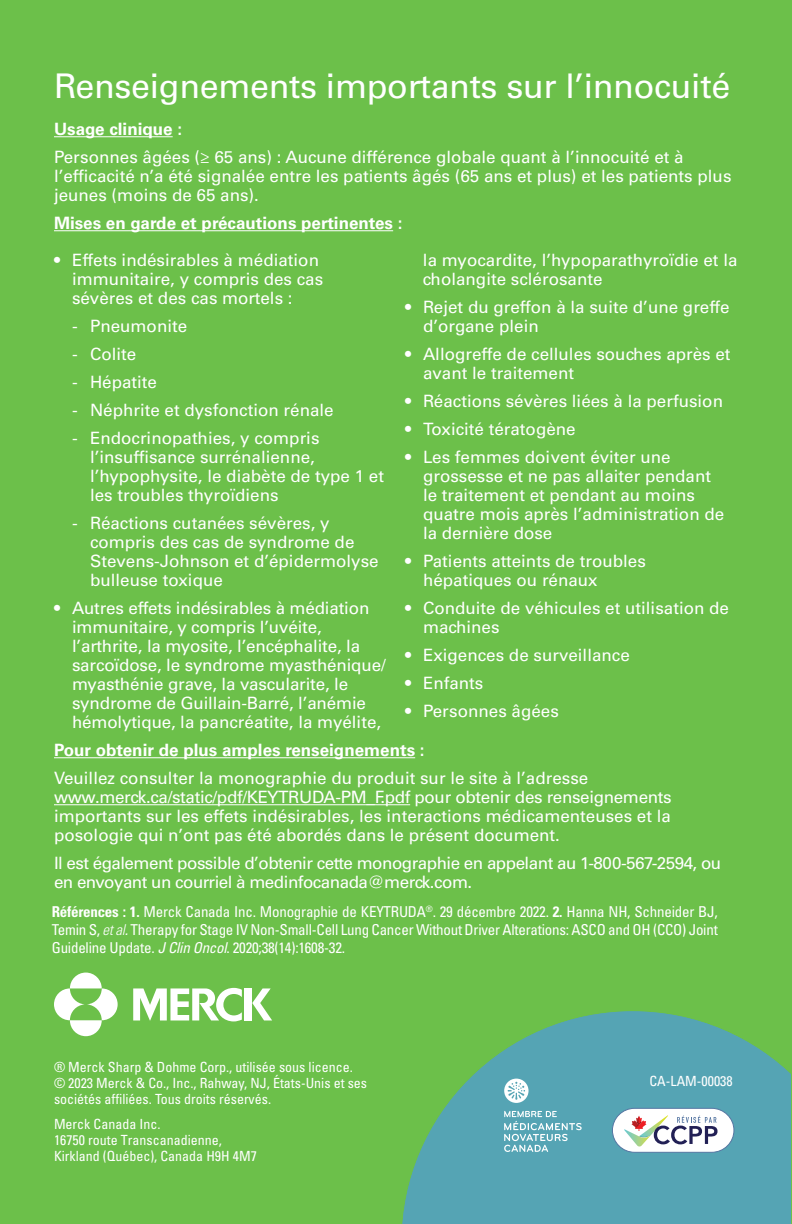
<style>
.page{position:relative;width:792px;height:1224px;background:#6cc04a}
.page>*{position:absolute;margin:0;border:0;box-sizing:border-box;transform-origin:0 0}
.t1{font:34px "Univers LT Std";letter-spacing:-.01em;color:#fff}
.t2{font:17px/19px "Univers LT Std";color:#fff}
.t3{font:17px/19px "Univers LT Std";letter-spacing:-.03em;color:#fff}
.t4{font:700 17px "Univers LT Std";color:#fff}
.t5{font:condensed 15px/18px "Univers LT Std";letter-spacing:-.015em;color:#fff;text-align:justify}
.t6{font:condensed 14px/16px "Univers LT Std";color:#fff}
.s1{font-weight:700}
.s2{font-family:"Univers";font-weight:300;font-style:italic}
.s3{font-style:italic}
</style>
<div class="page">
<svg style="left:402px;top:1011px;width:389px;height:213px;fill:#55a4b4"></svg>
<svg style="left:504px;top:1079px;width:25px;height:24px"></svg>
<svg style="left:504px;top:1111px;width:78px;height:41px;background:#78b7c3"></svg>
<div style="left:612px;top:1108px;width:122px;height:44px;background:#fff;border-radius:22px"></div>
<div style="left:612px;top:1108px;width:122px;height:45px;border:1px solid #5576a2;border-radius:22px"></div>
<svg style="left:624px;top:1115px;width:94px;height:32px"></svg>
<div style="left:245px;top:988px;width:7px;height:32px;background:#fff"></div>
<svg style="left:252px;top:988px;width:20px;height:32px"></svg>
<svg style="left:133px;top:988px;width:109px;height:33px"></svg>
<svg style="left:70px;top:973px;width:32px;height:15px"></svg>
<svg style="left:70px;top:1020px;width:32px;height:16px"></svg>
<svg style="left:54px;top:988px;width:30px;height:32px"></svg>
<svg style="left:87px;top:988px;width:31px;height:32px"></svg>
<hr style="left:54px;top:136px;width:119px;height:1px;background:#fff">
<hr style="left:54px;top:230px;width:339px;height:1px;background:#fff">
<hr style="left:54px;top:757px;width:361px;height:1px;background:#fff">
<hr style="left:54px;top:804px;width:356px;height:1px;background:#fff">
<p class="t1" style="left:54px;top:66px;width:678px">Renseignements importants sur l’innocuité</p>
<p class="t4" style="left:54px;top:119px;width:130px">Usage clinique :</p>
<p class="t2" style="left:54px;top:148px;width:679px">Personnes âgées (≥ 65 ans) : Aucune différence globale quant à l’innocuité et à l’efficacité n’a été signalée entre les patients âgés (65 ans et plus) et les patients plus jeunes (moins de 65 ans).</p>
<p class="t4" style="left:54px;top:213px;width:350px">Mises en garde et précautions pertinentes :</p>
<p class="t2" style="left:72px;top:251px;width:253px;text-indent:-18px">• Effets indésirables à médiation immunitaire, y compris des cas sévères et des cas mortels :</p>
<p class="t2" style="left:72px;top:317px;width:117px">- Pneumonite</p>
<p class="t2" style="left:72px;top:345px;width:66px">- Colite</p>
<p class="t2" style="left:72px;top:373px;width:87px">- Hépatite</p>
<p class="t2" style="left:72px;top:401px;width:263px">- Néphrite et dysfonction rénale</p>
<p class="t2" style="left:90px;top:429px;width:296px;text-indent:-18px">- Endocrinopathies, y compris l’insuffisance surrénalienne, l’hypophysite, le diabète de type 1 et les troubles thyroïdiens</p>
<p class="t2" style="left:90px;top:514px;width:290px;text-indent:-18px">- Réactions cutanées sévères, y compris des cas de syndrome de<br>Stevens-Johnson et d’épidermolyse bulleuse toxique</p>
<p class="t2" style="left:72px;top:599px;width:315px;text-indent:-18px">• Autres effets indésirables à médiation immunitaire, y compris l’uvéite, l’arthrite, la myosite, l’encéphalite, la sarcoïdose, le syndrome myasthénique/ myasthénie grave, la vascularite, le syndrome de Guillain-Barré, l’anémie hémolytique, la pancréatite, la myélite,</p>
<p class="t2" style="left:423px;top:251px;width:316px">la myocardite, l’hypoparathyroïdie et la cholangite sclérosante</p>
<p class="t2" style="left:423px;top:298px;width:308px;text-indent:-18px">• Rejet du greffon à la suite d’une greffe d’organe plein</p>
<p class="t2" style="left:423px;top:345px;width:309px;text-indent:-18px">• Allogreffe de cellules souches après et avant le traitement</p>
<p class="t2" style="left:405px;top:392px;width:320px">• Réactions sévères liées à la perfusion</p>
<p class="t2" style="left:405px;top:420px;width:172px">• Toxicité tératogène</p>
<p class="t2" style="left:423px;top:448px;width:303px;text-indent:-18px">• Les femmes doivent éviter une grossesse et ne pas allaiter pendant le traitement et pendant au moins quatre mois après l’administration de la dernière dose</p>
<p class="t2" style="left:423px;top:552px;width:224px;text-indent:-18px">• Patients atteints de troubles hépatiques ou rénaux</p>
<p class="t2" style="left:423px;top:599px;width:308px;text-indent:-18px">• Conduite de véhicules et utilisation de machines</p>
<p class="t2" style="left:405px;top:646px;width:226px">• Exigences de surveillance</p>
<p class="t2" style="left:405px;top:674px;width:80px">• Enfants</p>
<p class="t2" style="left:405px;top:702px;width:155px">• Personnes âgées</p>
<p class="t4" style="left:54px;top:740px;width:372px">Pour obtenir de plus amples renseignements :</p>
<p class="t2" style="left:54px;top:769px;width:619px">Veuillez consulter la monographie du produit sur le site à l’adresse www.merck.ca/static/pdf/KEYTRUDA-PM_F.pdf pour obtenir des renseignements importants sur les effets indésirables, les interactions médicamenteuses et la posologie qui n’ont pas été abordés dans le présent document.</p>
<p class="t3" style="left:54px;top:854px;width:669px">Il est également possible d’obtenir cette monographie en appelant au 1-800-567-2594, ou en envoyant un courriel à medinfocanada@merck.com.</p>
<p class="t5" style="left:52px;top:903px;width:668px"><span class="s1">Références : 1.</span> Merck Canada Inc. Monographie de KEYTRUDA<sup>®</sup>. 29 décembre 2022. <span class="s1">2.</span> Hanna NH, Schneider BJ, Temin S, <span class="s2">et al</span><span class="s3">.</span> Therapy for Stage IV Non-Small-Cell Lung Cancer Without Driver Alterations: ASCO and OH (CCO) Joint Guideline Update. <span class="s3">J Clin Oncol</span>. 2020;38(14):1608-32.</p>
<p class="t6" style="left:54px;top:1059px;width:315px">® Merck Sharp &amp; Dohme Corp., utilisée sous licence. © 2023 Merck &amp; Co., Inc., Rahway, NJ, États-Unis et ses sociétés affiliées. Tous droits réservés.</p>
<p class="t6" style="left:54px;top:1116px;width:204px">Merck Canada Inc.<br>16750 route Transcanadienne,<br>Kirkland (Québec), Canada H9H 4M7</p>
<p class="t6" style="left:650px;top:1072px;width:85px">CA-LAM-00038</p>
</div>
